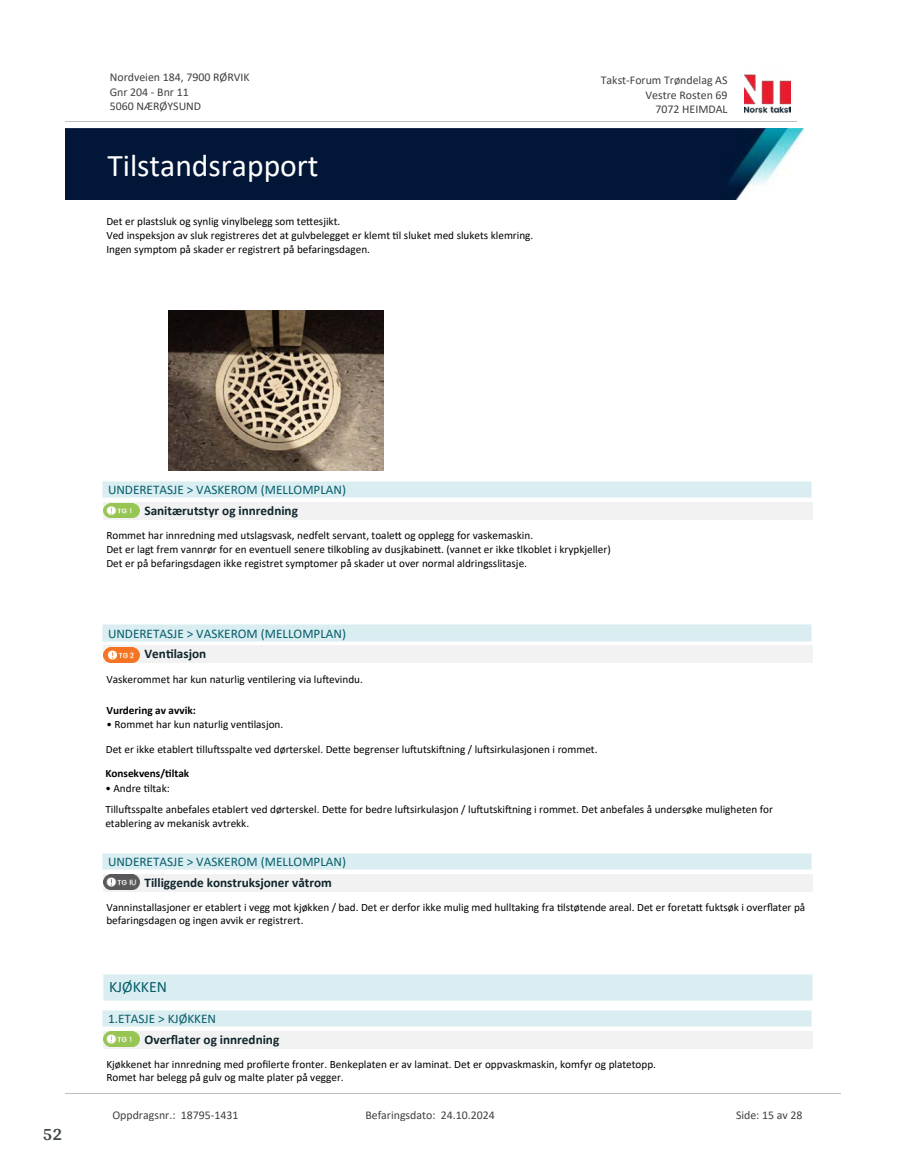
<style>
.page{position:relative;width:915px;height:1172px;background:#fff}
.page>*{position:absolute;margin:0;border:0;box-sizing:border-box;transform-origin:0 0}
.t1{font:31.65px "Calibri";color:#fff}
.t2{font:700 18px "Arya";color:#414749}
.t3{font:15.75px "Calibri";color:#065c69}
.t4{font:13.2px "Calibri";color:#065c69}
.t5{font:700 13.2px "Calibri";color:#0f252c}
.t6{font:11.85px/14.5px "Calibri";color:#404040}
.t7{font:11.25px/13.6px "Calibri";color:#000}
.t8{font:700 11.25px "Calibri";color:#000}
</style>
<div class="page">
<img style="left:169px;top:310px;width:214px;height:160px">
<div style="left:104px;top:503px;width:708px;height:17px;background:#f2f2f2"></div>
<img style="left:104px;top:503px;width:35px;height:15px">
<div style="left:103px;top:482px;width:708px;height:16px;background:#daeef2"></div>
<hr style="left:103px;top:481px;width:708px;height:1px;background:#eaf5f7">
<hr style="left:103px;top:498px;width:708px;height:1px;background:#eaf5f7">
<div style="left:104px;top:646px;width:708px;height:17px;background:#f2f2f2"></div>
<svg style="left:107px;top:662px;width:29px;height:1px"></svg>
<img style="left:104px;top:647px;width:35px;height:15px">
<div style="left:103px;top:625px;width:708px;height:16px;background:#daeef2"></div>
<hr style="left:103px;top:625px;width:708px;height:1px;background:#eaf5f7">
<hr style="left:103px;top:641px;width:708px;height:1px;background:#eaf5f7">
<div style="left:104px;top:874px;width:708px;height:17px;background:#f2f2f2"></div>
<svg style="left:107px;top:889px;width:29px;height:1px"></svg>
<img style="left:104px;top:874px;width:35px;height:15px">
<div style="left:103px;top:853px;width:708px;height:16px;background:#daeef2"></div>
<hr style="left:103px;top:853px;width:708px;height:1px;background:#eaf5f7">
<hr style="left:103px;top:869px;width:708px;height:1px;background:#eaf5f7">
<div style="left:104px;top:974px;width:708px;height:26px;background:#daeef2"></div>
<hr style="left:104px;top:974px;width:708px;height:1px;background:#eaf5f7">
<hr style="left:104px;top:1000px;width:708px;height:1px;background:#eaf5f7">
<div style="left:104px;top:1031px;width:708px;height:17px;background:#f2f2f2"></div>
<svg style="left:107px;top:1046px;width:29px;height:1px"></svg>
<img style="left:104px;top:1031px;width:35px;height:15px">
<div style="left:103px;top:1010px;width:708px;height:16px;background:#daeef2"></div>
<hr style="left:103px;top:1010px;width:708px;height:1px;background:#eaf5f7">
<hr style="left:103px;top:1026px;width:708px;height:1px;background:#eaf5f7">
<img style="left:744px;top:74px;width:46px;height:40px">
<hr style="left:65px;top:121px;width:731px;height:1px;background:#c0c0c0">
<img style="left:65px;top:129px;width:738px;height:71px">
<hr style="left:65px;top:1093px;width:775px;height:1px;background:#c0c0c0">
<p class="t6" style="left:110px;top:70px;width:141px">Nordveien 184, 7900 RØRVIK<br>Gnr 204 - Bnr 11<br>5060 NÆRØYSUND</p>
<p class="t6" style="left:600px;top:73px;width:128px">Takst-Forum Trøndelag AS</p>
<p class="t6" style="left:645px;top:87px;width:83px">Vestre Rosten 69</p>
<p class="t6" style="left:655px;top:102px;width:74px">7072 HEIMDAL</p>
<h1 class="t1" style="left:107px;top:143px;width:213px">Tilstandsrapport</h1>
<p class="t7" style="left:106px;top:214px;width:428px">Det er plastsluk og synlig vinylbelegg som te琀琀esjikt.<br>Ved inspeksjon av sluk registreres det at gulvbelegget er klemt 琀椀l sluket med slukets klemring.<br>Ingen symptom på skader er registrert på befaringsdagen.</p>
<h2 class="t2" style="left:43px;top:1123px;width:21px">52</h2>
<p class="t4" style="left:108px;top:481px;width:239px">UNDERETASJE &gt; VASKEROM (MELLOMPLAN)</p>
<p class="t5" style="left:144px;top:501px;width:155px">Sanitærutstyr og innredning</p>
<p class="t7" style="left:106px;top:528px;width:505px">Rommet har innredning med utslagsvask, nedfelt servant, toale琀琀 og opplegg for vaskemaskin.<br>Det er lagt frem vannrør for en eventuell senere 琀椀lkobling av dusjkabine琀琀. (vannet er ikke tlkoblet i krypkjeller)<br>Det er på befaringsdagen ikke registret symptomer på skader ut over normal aldringsslitasje.</p>
<p class="t4" style="left:108px;top:624px;width:239px">UNDERETASJE &gt; VASKEROM (MELLOMPLAN)</p>
<p class="t5" style="left:144px;top:645px;width:63px">Ven琀椀lasjon</p>
<p class="t7" style="left:106px;top:672px;width:258px">Vaskerommet har kun naturlig ven琀椀lering via lu昀琀evindu.</p>
<p class="t8" style="left:106px;top:702px;width:91px">Vurdering av avvik:</p>
<p class="t7" style="left:106px;top:717px;width:178px">• Rommet har kun naturlig ven琀椀lasjon.</p>
<p class="t7" style="left:106px;top:742px;width:493px">Det er ikke etablert 琀椀llu昀琀sspalte ved dørterskel. De琀琀e begrenser lu昀琀utski昀琀ning / lu昀琀sirkulasjonen i rommet.</p>
<p class="t8" style="left:105px;top:766px;width:85px">Konsekvens/琀椀ltak</p>
<p class="t7" style="left:105px;top:777px;width:668px;line-height:21.8px">• Andre 琀椀ltak:<br>Tillu昀琀sspalte anbefales etablert ved dørterskel. De琀琀e for bedre lu昀琀sirkulasjon / lu昀琀utski昀琀ning i rommet. Det anbefales å undersøke muligheten for</p>
<p class="t7" style="left:105px;top:816px;width:145px">etablering av mekanisk avtrekk.</p>
<p class="t4" style="left:108px;top:852px;width:239px">UNDERETASJE &gt; VASKEROM (MELLOMPLAN)</p>
<p class="t5" style="left:144px;top:873px;width:189px">Tilliggende konstruksjoner våtrom</p>
<p class="t7" style="left:106px;top:900px;width:700px">Vanninstallasjoner er etablert i vegg mot kjøkken / bad. Det er derfor ikke mulig med hulltaking fra 琀椀lstøtende areal. Det er foreta琀琀 fuktsøk i over昀氀ater på befaringsdagen og ingen avvik er registrert.</p>
<h3 class="t3" style="left:109px;top:976px;width:60px">KJØKKEN</h3>
<p class="t4" style="left:108px;top:1009px;width:109px">1.ETASJE &gt; KJØKKEN</p>
<p class="t5" style="left:144px;top:1030px;width:136px">Over昀氀ater og innredning</p>
<p class="t7" style="left:106px;top:1057px;width:551px">Kjøkkenet har innredning med pro昀椀lerte fronter. Benkeplaten er av laminat. Det er oppvaskmaskin, komfyr og platetopp.<br>Romet har belegg på gulv og malte plater på vegger.</p>
<p class="t6" style="left:112px;top:1107px;width:127px">Oppdragsnr.: 18795-1431</p>
<p class="t6" style="left:365px;top:1107px;width:131px">Befaringsdato: 24.10.2024</p>
<p class="t6" style="left:735px;top:1107px;width:68px">Side: 15 av 28</p>
</div>
